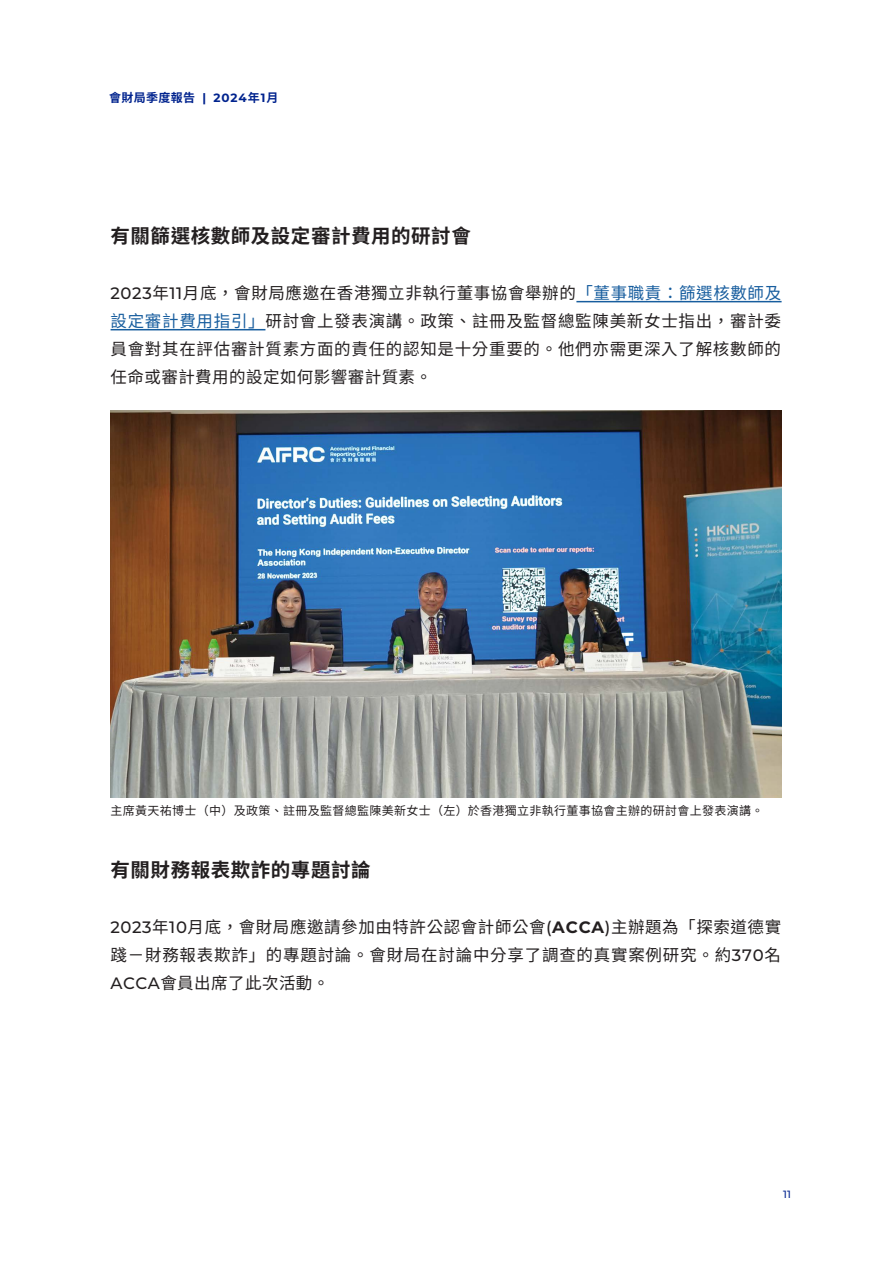
<style>
.page{position:relative;width:893px;height:1263px;background:#fff}
.page>*{position:absolute;margin:0;border:0;box-sizing:border-box;transform-origin:0 0}
.t1{font:700 19.5px "Noto Sans TC";letter-spacing:.03em;color:#231f20}
.t2{font:16.5px/28px "Noto Sans TC";letter-spacing:.045em;color:#231f20;text-align:justify}
.t3{font:12px "Noto Sans TC";letter-spacing:.025em;color:#231f20}
.t4{font:700 12px "Noto Sans TC";letter-spacing:.03em;color:#00238e}
.t5{font:500 10.5px "Montserrat";color:#00238e}
.s1{font-family:"Montserrat"}
.s2{font-family:"Montserrat";font-weight:500}
.s3{color:#175d9e}
.s4{font-family:"Montserrat";font-weight:700}
</style>
<div class="page">
<hr style="left:576px;top:301px;width:206px;height:1px;background:#175d9e">
<hr style="left:111px;top:329px;width:154px;height:1px;background:#175d9e">
<img style="left:111px;top:411px;width:670px;height:386px">
<p class="t4" style="left:109px;top:91px;width:171px">會財局季度報告 <span class="s1">| 2024</span>年<span class="s1">1</span>月</p>
<p class="t1" style="left:111px;top:224px;width:362px">有關篩選核數師及設定審計費用的研討會</p>
<p class="t2" style="left:111px;top:279px;width:672px"><span class="s2">2023</span>年<span class="s2">11</span>月底，會財局應邀在香港獨立非執行董事協會舉辦的<span class="s3">「董事職責：篩選核數師及設定審計費用指引」</span>研討會上發表演講。政策、註冊及監督總監陳美新女士指出，審計委員會對其在評估審計質素方面的責任的認知是十分重要的。他們亦需更深入了解核數師的任命或審計費用的設定如何影響審計質素。</p>
<p class="t3" style="left:111px;top:804px;width:654px">主席黃天祐博士（中）及政策、註冊及監督總監陳美新女士（左）於香港獨立非執行董事協會主辦的研討會上發表演講。</p>
<p class="t1" style="left:111px;top:858px;width:262px">有關財務報表欺詐的專題討論</p>
<p class="t2" style="left:111px;top:913px;width:672px"><span class="s2">2023</span>年<span class="s2">10</span>月底，會財局應邀請參加由特許公認會計師公會<span class="s2">(</span><span class="s4">ACCA</span><span class="s2">)</span>主辦題為「探索道德實踐－財務報表欺詐」的專題討論。會財局在討論中分享了調查的真實案例研究。約<span class="s2">370</span>名<span class="s2">ACCA</span>會員出席了此次活動。</p>
<p class="t5" style="left:783px;top:1187px;width:9px">11</p>
</div>
